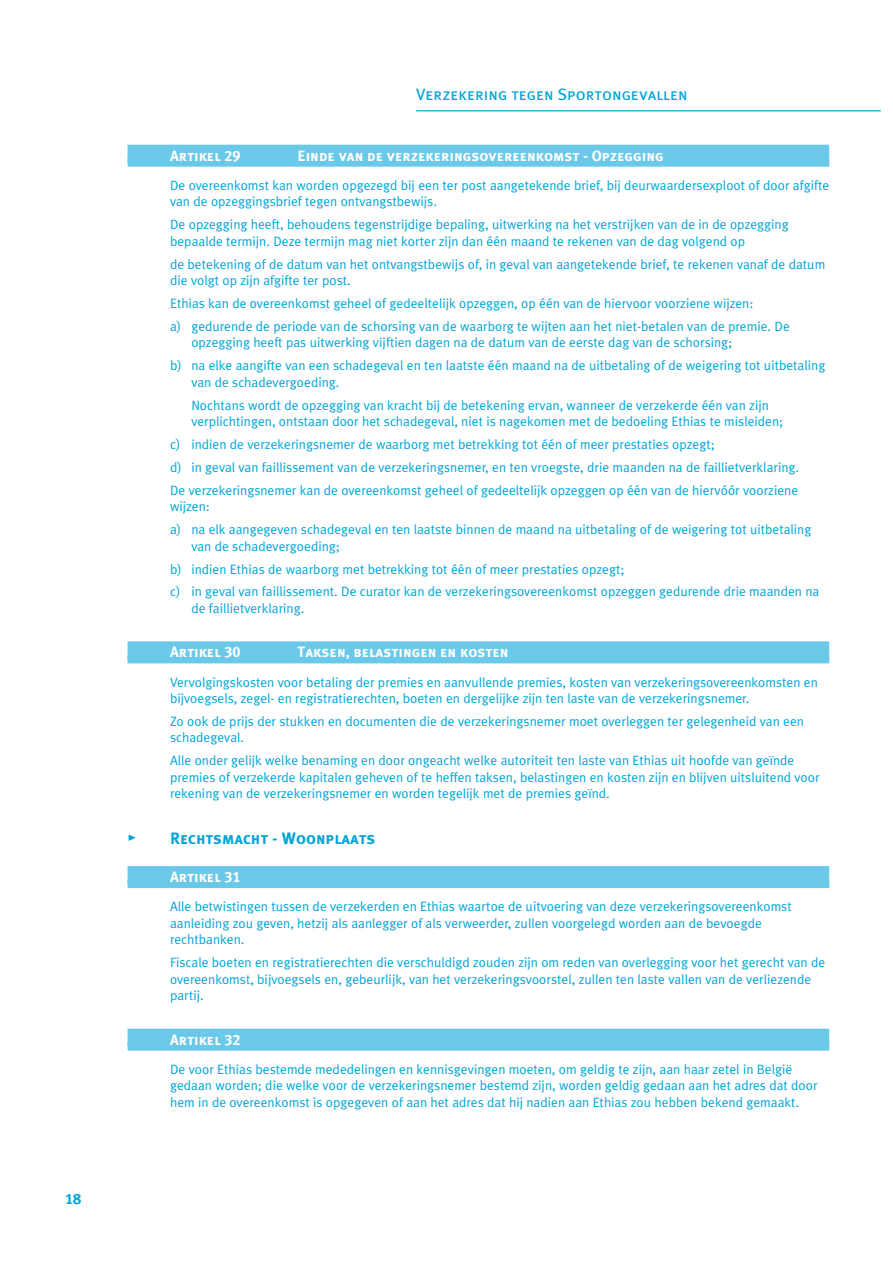
<style>
.page{position:relative;width:893px;height:1263px;background:#fff}
.page>*{position:absolute;margin:0;border:0;box-sizing:border-box;transform-origin:0 0}
.t1{font:16.5px "Meta Ethias Book Caps";color:#00a4d9}
.t2{font:16.5px "Meta Ethias Bold Caps";color:#00a4d9}
.Artikel{font:15px "Meta Ethias Bold Caps";color:#fff}
.t3{font:15px "Meta Ethias Bold Caps";color:#00a4d9}
.Gewone_tekst{font:13.5px/16.5px "Meta Ethias Normal";color:#00a4d9}
.Tekst_1{font:13.5px/16.5px "Meta Ethias Normal";color:#00a4d9}
.s1{font-size:18px}
</style>
<div class="page">
<hr style="left:416px;top:110px;width:465px;height:1px;background:#00a4d9">
<div style="left:128px;top:145px;width:701px;height:18px;background:#6ac9e9"></div>
<div style="left:128px;top:158px;width:701px;height:9px;background:#6ac9e9"></div>
<div style="left:128px;top:641px;width:701px;height:18px;background:#6ac9e9"></div>
<div style="left:128px;top:655px;width:701px;height:8px;background:#6ac9e9"></div>
<div style="left:128px;top:866px;width:701px;height:18px;background:#6ac9e9"></div>
<div style="left:128px;top:880px;width:701px;height:8px;background:#6ac9e9"></div>
<div style="left:128px;top:1028px;width:701px;height:18px;background:#6ac9e9"></div>
<div style="left:128px;top:1042px;width:701px;height:8px;background:#6ac9e9"></div>
<p class="t3" style="left:65px;top:1190px;width:18px">18</p>
<p class="t1" style="left:416px;top:84px;width:273px">Verzekering tegen Sportongevallen</p>
<p class="Artikel" style="left:170px;top:147px;width:72px">Artikel 29</p>
<p class="Artikel" style="left:298px;top:147px;width:368px">Einde van de verzekeringsovereenkomst - Opzegging</p>
<p class="Gewone_tekst" style="left:170px;top:177px;width:661px">De overeenkomst kan worden opgezegd bij een ter post aangetekende brief, bij deurwaardersexploot of door afgifte van de opzeggingsbrief tegen ontvangstbewijs.</p>
<p class="Gewone_tekst" style="left:170px;top:216px;width:620px">De opzegging heeft, behoudens tegenstrijdige bepaling, uitwerking na het verstrijken van de in de opzegging bepaalde termijn. Deze termijn mag niet korter zijn dan één maand te rekenen van de dag volgend op</p>
<p class="Gewone_tekst" style="left:170px;top:255px;width:657px">de betekening of de datum van het ontvangstbewijs of, in geval van aangetekende brief, te rekenen vanaf de datum die volgt op zijn afgifte ter post.</p>
<p class="Gewone_tekst" style="left:170px;top:295px;width:585px">Ethias kan de overeenkomst geheel of gedeeltelijk opzeggen, op één van de hiervoor voorziene wijzen:</p>
<p class="Tekst_1" style="left:191px;top:318px;width:600px;text-indent:-21px">a) gedurende de periode van de schorsing van de waarborg te wijten aan het niet-betalen van de premie. De opzegging heeft pas uitwerking vijftien dagen na de datum van de eerste dag van de schorsing;</p>
<p class="Tekst_1" style="left:191px;top:357px;width:635px;text-indent:-21px">b) na elke aangifte van een schadegeval en ten laatste één maand na de uitbetaling of de weigering tot uitbetaling van de schadevergoeding.</p>
<p class="Tekst_1" style="left:191px;top:396px;width:593px">Nochtans wordt de opzegging van kracht bij de betekening ervan, wanneer de verzekerde één van zijn verplichtingen, ontstaan door het schadegeval, niet is nagekomen met de bedoeling Ethias te misleiden;</p>
<p class="Tekst_1" style="left:170px;top:436px;width:546px">c) indien de verzekeringsnemer de waarborg met betrekking tot één of meer prestaties opzegt;</p>
<p class="Tekst_1" style="left:170px;top:459px;width:630px">d) in geval van faillissement van de verzekeringsnemer, en ten vroegste, drie maanden na de faillietverklaring.</p>
<p class="Gewone_tekst" style="left:170px;top:482px;width:630px">De verzekeringsnemer kan de overeenkomst geheel of gedeeltelijk opzeggen op één van de hiervóór voorziene wijzen:</p>
<p class="Tekst_1" style="left:191px;top:521px;width:622px;text-indent:-21px">a) na elk aangegeven schadegeval en ten laatste binnen de maand na uitbetaling of de weigering tot uitbetaling van de schadevergoeding;</p>
<p class="Tekst_1" style="left:170px;top:560px;width:456px">b) indien Ethias de waarborg met betrekking tot één of meer prestaties opzegt;</p>
<p class="Tekst_1" style="left:191px;top:583px;width:629px;text-indent:-21px">c) in geval van faillissement. De curator kan de verzekeringsovereenkomst opzeggen gedurende drie maanden na de faillietverklaring.</p>
<p class="Artikel" style="left:170px;top:643px;width:72px">Artikel 30</p>
<p class="Artikel" style="left:298px;top:643px;width:212px">Taksen, belastingen en kosten</p>
<p class="Gewone_tekst" style="left:170px;top:673px;width:649px">Vervolgingskosten voor betaling der premies en aanvullende premies, kosten van verzekeringsovereenkomsten en bijvoegsels, zegel- en registratierechten, boeten en dergelijke zijn ten laste van de verzekeringsnemer.</p>
<p class="Gewone_tekst" style="left:170px;top:713px;width:635px">Zo ook de prijs der stukken en documenten die de verzekeringsnemer moet overleggen ter gelegenheid van een schadegeval.</p>
<p class="Gewone_tekst" style="left:170px;top:752px;width:651px">Alle onder gelijk welke benaming en door ongeacht welke autoriteit ten laste van Ethias uit hoofde van geïnde premies of verzekerde kapitalen geheven of te heffen taksen, belastingen en kosten zijn en blijven uitsluitend voor rekening van de verzekeringsnemer en worden tegelijk met de premies geïnd.</p>
<p class="t2" style="left:128px;top:829px;width:249px"><span class="s1">•</span> Rechtsmacht - Woonplaats</p>
<p class="Artikel" style="left:170px;top:868px;width:72px">Artikel 31</p>
<p class="Gewone_tekst" style="left:170px;top:898px;width:623px">Alle betwistingen tussen de verzekerden en Ethias waartoe de uitvoering van deze verzekeringsovereenkomst aanleiding zou geven, hetzij als aanlegger of als verweerder, zullen voorgelegd worden aan de bevoegde rechtbanken.</p>
<p class="Gewone_tekst" style="left:170px;top:954px;width:657px">Fiscale boeten en registratierechten die verschuldigd zouden zijn om reden van overlegging voor het gerecht van de overeenkomst, bijvoegsels en, gebeurlijk, van het verzekeringsvoorstel, zullen ten laste vallen van de verliezende partij.</p>
<p class="Artikel" style="left:170px;top:1030px;width:72px">Artikel 32</p>
<p class="Gewone_tekst" style="left:170px;top:1061px;width:649px">De voor Ethias bestemde mededelingen en kennisgevingen moeten, om geldig te zijn, aan haar zetel in België gedaan worden; die welke voor de verzekeringsnemer bestemd zijn, worden geldig gedaan aan het adres dat door hem in de overeenkomst is opgegeven of aan het adres dat hij nadien aan Ethias zou hebben bekend gemaakt.</p>
</div>
